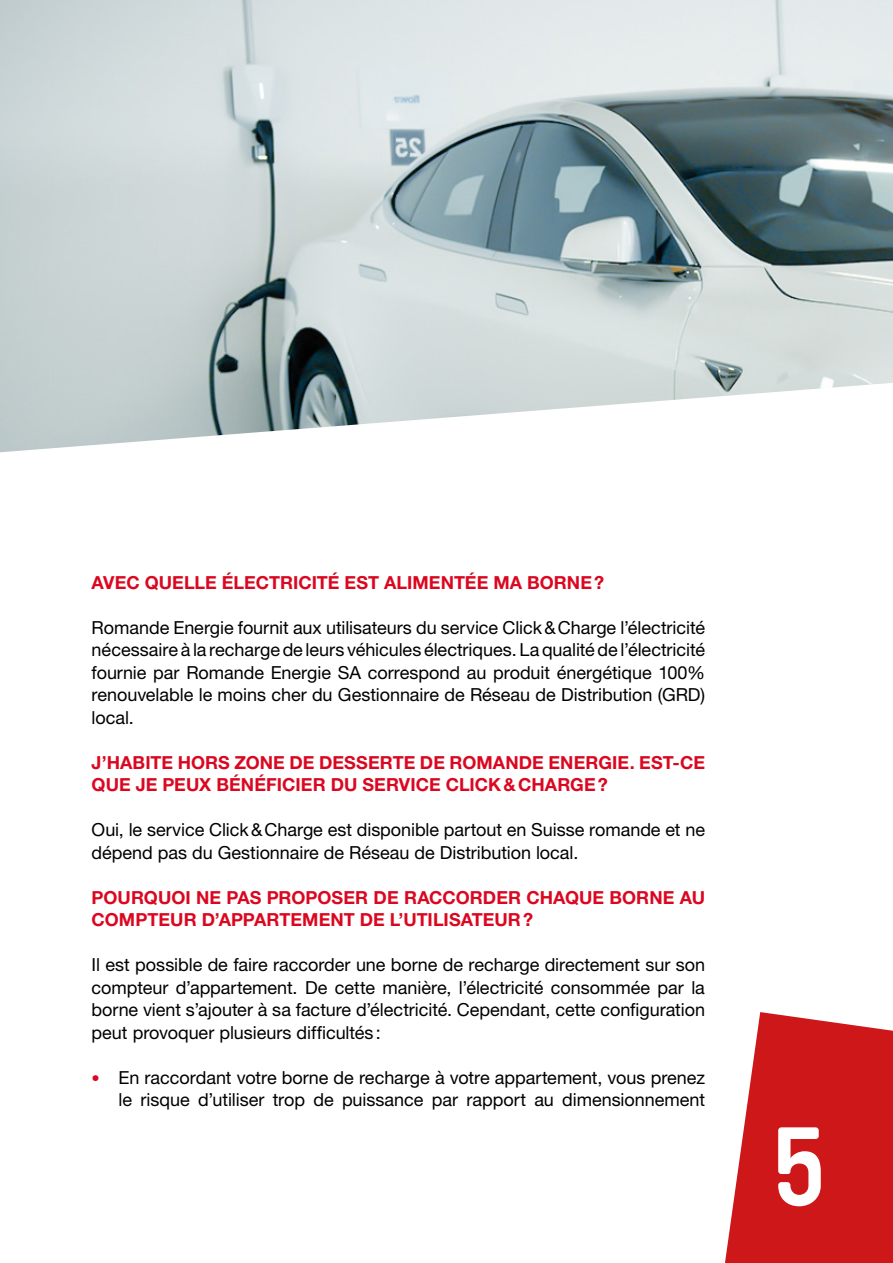
<style>
.page{position:relative;width:893px;height:1263px;background:#fff}
.page>*{position:absolute;margin:0;border:0;box-sizing:border-box;transform-origin:0 0}
.t1{font:700 108px "Brauer Neue Std";color:#fff}
.t2{font:18px/22.5px "Helvetica Neue LT Pro";letter-spacing:-.005em;color:#000;text-align:justify}
.t3{font:700 18px/22.5px "Helvetica Neue LT Pro";letter-spacing:.005em;color:#db0720}
.s1{font-size:16.5px;color:#db0720}
</style>
<div class="page">
<svg style="left:725px;top:1012px;width:168px;height:251px;background:#d33638"></svg>
<img style="left:0;top:0;width:893px;height:452px">
<p class="t3" style="left:92px;top:571px;width:514px">AVEC QUELLE ÉLECTRICITÉ EST ALIMENTÉE MA BORNE?</p>
<p class="t2" style="left:92px;top:616px;width:615px">Romande Energie fournit aux utilisateurs du service Click&amp;Charge l’électricité nécessaire à la recharge de leurs véhicules électriques. La qualité de l’électricité fournie par Romande Energie SA correspond au produit énergétique 100% renouvelable le moins cher du Gestionnaire de Réseau de Distribution (GRD) local.</p>
<p class="t3" style="left:92px;top:751px;width:615px">J’HABITE HORS ZONE DE DESSERTE DE ROMANDE ENERGIE. EST-CE<br>QUE JE PEUX BÉNÉFICIER DU SERVICE CLICK&amp;CHARGE?</p>
<p class="t2" style="left:92px;top:818px;width:615px">Oui, le service Click&amp;Charge est disponible partout en Suisse romande et ne dépend pas du Gestionnaire de Réseau de Distribution local.</p>
<p class="t3" style="left:92px;top:886px;width:615px">POURQUOI NE PAS PROPOSER DE RACCORDER CHAQUE BORNE AU<br>COMPTEUR D’APPARTEMENT DE L’UTILISATEUR?</p>
<p class="t2" style="left:92px;top:953px;width:615px">Il est possible de faire raccorder une borne de recharge directement sur son compteur d’appartement. De cette manière, l’électricité consommée par la borne vient s’ajouter à sa facture d’électricité. Cependant, cette configuration peut provoquer plusieurs difficultés :</p>
<p class="t2" style="left:92px;top:1066px;width:615px;text-align:right"><span class="s1">•</span> En raccordant votre borne de recharge à votre appartement, vous prenez le risque d’utiliser trop de puissance par rapport au dimensionnement</p>
<h1 class="t1" style="left:773px;top:1104px;width:53px">5</h1>
</div>
